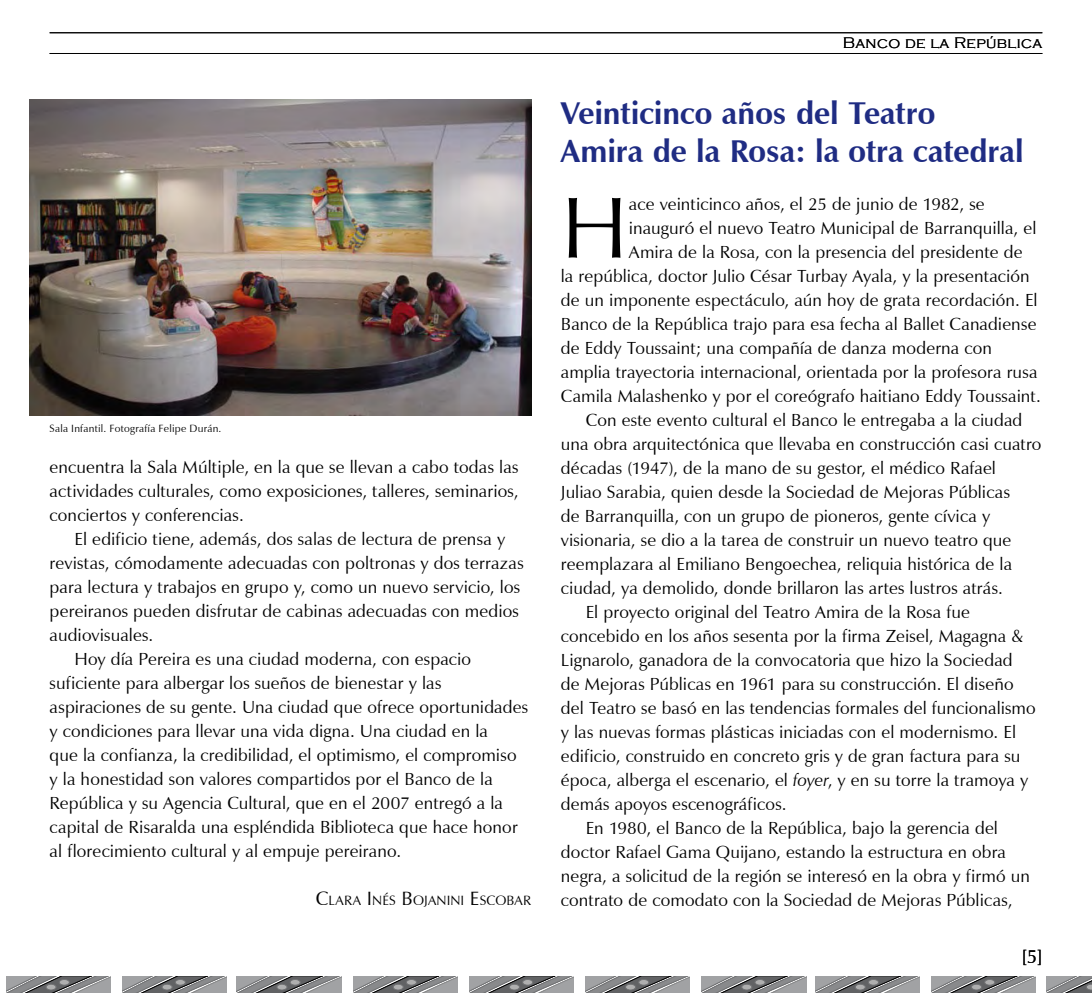
<style>
.page{position:relative;width:1092px;height:993px;background:#fff}
.page>*{position:absolute;margin:0;border:0;box-sizing:border-box;transform-origin:0 0}
.t1{font:87.67px "Zapf Humanist 601 BT";color:#000}
.t2{font:700 31.5px/37.8px "Zapf Humanist 601 BT";letter-spacing:-.005em;color:#1f2c83}
.t3{font:19.25px "Zapf Humanist 601 BT";color:#000}
.t4{font:17.5px/24px "Zapf Humanist 601 BT";letter-spacing:.01em;color:#000;text-align:justify}
.t5{font:300 15.75px "Copperplate Gothic";letter-spacing:.025em;color:#000}
.t6{font:13.47px "Zapf Humanist 601 BT";letter-spacing:.015em;color:#000}
.t7{font:10.5px "Zapf Humanist 601 BT";letter-spacing:.025em;color:#000}
.s1{font-size:19.25px}
.s2{font-style:italic}
</style>
<div class="page">
<svg style="left:6px;top:976px;width:104px;height:16px;background:#868789"></svg>
<svg style="left:59px;top:979px;width:10px;height:5px"></svg>
<div style="left:59px;top:978px;width:11px;height:7px;border:1px solid #707173;border-radius:50%"></div>
<div style="left:46px;top:983px;width:10px;height:6px;background:#afafaf;border-radius:50%"></div>
<div style="left:46px;top:983px;width:10px;height:7px;border:1px solid #707173;border-radius:50%"></div>
<svg style="left:122px;top:976px;width:104px;height:16px;background:#868789"></svg>
<svg style="left:175px;top:979px;width:10px;height:5px"></svg>
<div style="left:175px;top:978px;width:11px;height:7px;border:1px solid #707173;border-radius:50%"></div>
<div style="left:162px;top:983px;width:10px;height:6px;background:#afafaf;border-radius:50%"></div>
<div style="left:162px;top:983px;width:11px;height:7px;border:1px solid #707173;border-radius:50%"></div>
<svg style="left:237px;top:976px;width:104px;height:16px;background:#868789"></svg>
<div style="left:290px;top:979px;width:10px;height:5px;background:#afafaf;border-radius:50%"></div>
<div style="left:290px;top:978px;width:11px;height:7px;border:1px solid #707173;border-radius:50%"></div>
<div style="left:277px;top:983px;width:10px;height:6px;background:#afafaf;border-radius:50%"></div>
<div style="left:276px;top:983px;width:11px;height:7px;border:1px solid #707173;border-radius:50%"></div>
<svg style="left:353px;top:976px;width:104px;height:16px;background:#868789"></svg>
<svg style="left:406px;top:979px;width:10px;height:5px"></svg>
<div style="left:406px;top:978px;width:11px;height:7px;border:1px solid #707173;border-radius:50%"></div>
<div style="left:393px;top:983px;width:10px;height:6px;background:#afafaf;border-radius:50%"></div>
<div style="left:392px;top:983px;width:11px;height:7px;border:1px solid #707173;border-radius:50%"></div>
<svg style="left:469px;top:976px;width:104px;height:16px;background:#868789"></svg>
<svg style="left:522px;top:979px;width:10px;height:5px"></svg>
<div style="left:522px;top:978px;width:11px;height:7px;border:1px solid #707173;border-radius:50%"></div>
<div style="left:509px;top:983px;width:10px;height:6px;background:#afafaf;border-radius:50%"></div>
<div style="left:509px;top:983px;width:11px;height:7px;border:1px solid #707173;border-radius:50%"></div>
<svg style="left:585px;top:976px;width:104px;height:16px;background:#868789"></svg>
<div style="left:638px;top:979px;width:11px;height:5px;background:#afafaf;border-radius:50%"></div>
<div style="left:638px;top:978px;width:11px;height:7px;border:1px solid #707173;border-radius:50%"></div>
<div style="left:625px;top:983px;width:10px;height:6px;background:#afafaf;border-radius:50%"></div>
<div style="left:625px;top:983px;width:11px;height:7px;border:1px solid #707173;border-radius:50%"></div>
<svg style="left:701px;top:976px;width:105px;height:16px;background:#868789"></svg>
<div style="left:754px;top:979px;width:11px;height:5px;background:#afafaf;border-radius:50%"></div>
<div style="left:754px;top:978px;width:11px;height:7px;border:1px solid #707173;border-radius:50%"></div>
<div style="left:741px;top:983px;width:10px;height:6px;background:#afafaf;border-radius:50%"></div>
<div style="left:741px;top:983px;width:11px;height:7px;border:1px solid #707173;border-radius:50%"></div>
<svg style="left:815px;top:976px;width:104px;height:16px;background:#868789"></svg>
<svg style="left:868px;top:979px;width:10px;height:5px"></svg>
<div style="left:867px;top:978px;width:11px;height:7px;border:1px solid #707173;border-radius:50%"></div>
<div style="left:855px;top:983px;width:10px;height:6px;background:#afafaf;border-radius:50%"></div>
<div style="left:854px;top:983px;width:11px;height:7px;border:1px solid #707173;border-radius:50%"></div>
<svg style="left:931px;top:976px;width:104px;height:16px;background:#868789"></svg>
<svg style="left:984px;top:979px;width:10px;height:5px"></svg>
<div style="left:984px;top:978px;width:11px;height:7px;border:1px solid #707173;border-radius:50%"></div>
<div style="left:971px;top:983px;width:10px;height:6px;background:#afafaf;border-radius:50%"></div>
<div style="left:970px;top:983px;width:11px;height:7px;border:1px solid #707173;border-radius:50%"></div>
<svg style="left:1046px;top:976px;width:45px;height:16px"></svg>
<hr style="left:50px;top:32px;width:992px;height:1px;background:#000">
<hr style="left:50px;top:53px;width:992px;height:1px;background:#000">
<img style="left:30px;top:99px;width:501px;height:316px">
<p class="t7" style="left:50px;top:421px;width:173px">Sala Infantil. Fotografía Felipe Durán.</p>
<p class="t4" style="left:50px;top:455px;width:470px">encuentra la Sala Múltiple, en la que se llevan a cabo todas las actividades culturales, como exposiciones, talleres, seminarios, conciertos y conferencias.</p>
<p class="t4" style="left:74px;top:527px;width:432px">El edificio tiene, además, dos salas de lectura de prensa y</p>
<p class="t4" style="left:50px;top:551px;width:475px">revistas, cómodamente adecuadas con poltronas y dos terrazas</p>
<p class="t4" style="left:50px;top:575px;width:472px">para lectura y trabajos en grupo y, como un nuevo servicio, los</p>
<p class="t4" style="left:50px;top:599px;width:470px">pereiranos pueden disfrutar de cabinas adecuadas con medios</p>
<p class="t4" style="left:50px;top:623px;width:105px">audiovisuales.</p>
<p class="t4" style="left:74px;top:646px;width:398px">Hoy día Pereira es una ciudad moderna, con espacio</p>
<p class="t4" style="left:50px;top:670px;width:393px">suficiente para albergar los sueños de bienestar y las</p>
<p class="t4" style="left:50px;top:694px;width:480px">aspiraciones de su gente. Una ciudad que ofrece oportunidades</p>
<p class="t4" style="left:50px;top:718px;width:440px">y condiciones para llevar una vida digna. Una ciudad en la</p>
<p class="t4" style="left:50px;top:742px;width:468px">que la confianza, la credibilidad, el optimismo, el compromiso</p>
<p class="t4" style="left:50px;top:766px;width:444px">y la honestidad son valores compartidos por el Banco de la</p>
<p class="t4" style="left:50px;top:790px;width:455px">República y su Agencia Cultural, que en el 2007 entregó a la</p>
<p class="t4" style="left:50px;top:814px;width:469px">capital de Risaralda una espléndida Biblioteca que hace honor</p>
<p class="t4" style="left:50px;top:838px;width:353px">al florecimiento cultural y al empuje pereirano.</p>
<p class="t6" style="left:316px;top:891px;width:217px"><span class="s1">C</span>lara <span class="s1">I</span> nés <span class="s1">B</span>ojanini <span class="s1">E</span>scobar</p>
<p class="t5" style="left:842px;top:34px;width:201px">Banco de la República</p>
<h2 class="t2" style="left:561px;top:94px;width:464px">Veinticinco años del Teatro<br>Amira de la Rosa: la otra catedral</h2>
<h1 class="t1" style="left:561px;top:173px;width:69px">H</h1>
<p class="t4" style="left:629px;top:192px;width:357px">ace veinticinco años, el 25 de junio de 1982, se</p>
<p class="t4" style="left:629px;top:216px;width:409px">inauguró el nuevo Teatro Municipal de Barranquilla, el</p>
<p class="t4" style="left:629px;top:240px;width:395px">Amira de la Rosa, con la presencia del presidente de</p>
<p class="t4" style="left:561px;top:264px;width:470px">la república, doctor Julio César Turbay Ayala, y la presentación</p>
<p class="t4" style="left:561px;top:287px;width:478px">de un imponente espectáculo, aún hoy de grata recordación. El</p>
<p class="t4" style="left:561px;top:311px;width:477px">Banco de la República trajo para esa fecha al Ballet Canadiense</p>
<p class="t4" style="left:561px;top:335px;width:432px">de Eddy Toussaint; una compañía de danza moderna con</p>
<p class="t4" style="left:561px;top:359px;width:478px">amplia trayectoria internacional, orientada por la profesora rusa</p>
<p class="t4" style="left:561px;top:383px;width:481px">Camila Malashenko y por el coreógrafo haitiano Eddy Toussaint.</p>
<p class="t4" style="left:585px;top:407px;width:438px">Con este evento cultural el Banco le entregaba a la ciudad</p>
<p class="t4" style="left:561px;top:431px;width:482px">una obra arquitectónica que llevaba en construcción casi cuatro</p>
<p class="t4" style="left:561px;top:455px;width:436px">décadas (1947), de la mano de su gestor, el médico Rafael</p>
<p class="t4" style="left:561px;top:479px;width:451px">Juliao Sarabia, quien desde la Sociedad de Mejoras Públicas</p>
<p class="t4" style="left:561px;top:503px;width:431px">de Barranquilla, con un grupo de pioneros, gente cívica y</p>
<p class="t4" style="left:561px;top:527px;width:452px">visionaria, se dio a la tarea de construir un nuevo teatro que</p>
<p class="t4" style="left:561px;top:551px;width:452px">reemplazara al Emiliano Bengoechea, reliquia histórica de la</p>
<p class="t4" style="left:561px;top:575px;width:443px">ciudad, ya demolido, donde brillaron las artes lustros atrás.</p>
<p class="t4" style="left:585px;top:599px;width:386px">El proyecto original del Teatro Amira de la Rosa fue</p>
<p class="t4" style="left:561px;top:623px;width:464px">concebido en los años sesenta por la firma Zeisel, Magagna &amp;</p>
<p class="t4" style="left:561px;top:647px;width:453px">Lignarolo, ganadora de la convocatoria que hizo la Sociedad</p>
<p class="t4" style="left:561px;top:671px;width:454px">de Mejoras Públicas en 1961 para su construcción. El diseño</p>
<p class="t4" style="left:561px;top:695px;width:476px">del Teatro se basó en las tendencias formales del funcionalismo</p>
<p class="t4" style="left:561px;top:719px;width:456px">y las nuevas formas plásticas iniciadas con el modernismo. El</p>
<p class="t4" style="left:561px;top:743px;width:461px">edificio, construido en concreto gris y de gran factura para su</p>
<p class="t4" style="left:561px;top:767px;width:469px">época, alberga el escenario, el <span class="s2">foyer</span>, y en su torre la tramoya y</p>
<p class="t4" style="left:561px;top:791px;width:227px">demás apoyos escenográficos.</p>
<p class="t4" style="left:585px;top:815px;width:414px">En 1980, el Banco de la República, bajo la gerencia del</p>
<p class="t4" style="left:561px;top:839px;width:446px">doctor Rafael Gama Quijano, estando la estructura en obra</p>
<p class="t4" style="left:561px;top:863px;width:470px">negra, a solicitud de la región se interesó en la obra y firmó un</p>
<p class="t4" style="left:561px;top:887px;width:453px">contrato de comodato con la Sociedad de Mejoras Públicas,</p>
<p class="t3" style="left:1021px;top:944px;width:22px">[ ]</p>
</div>
